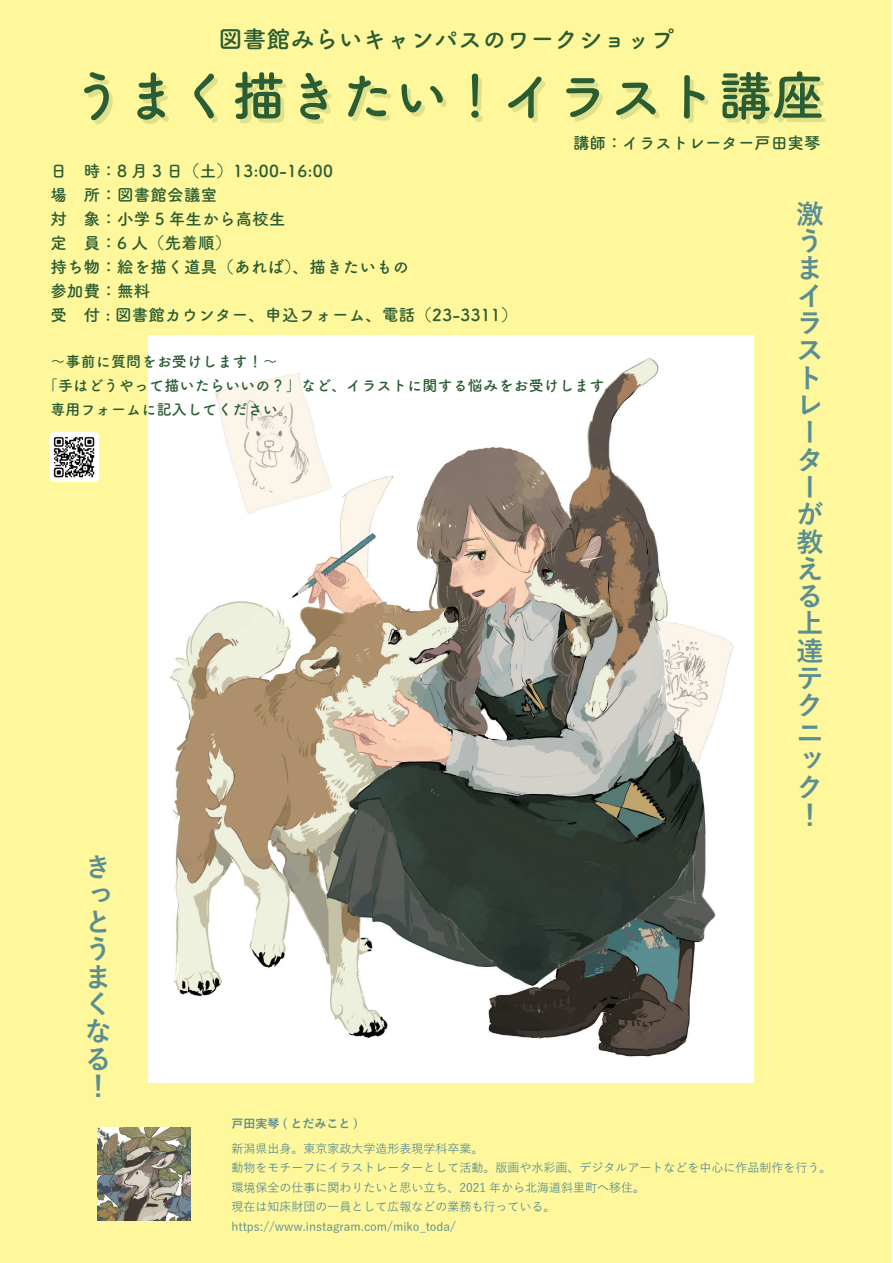
<style>
.page{position:relative;width:893px;height:1263px;background:#fff}
.page>*{position:absolute;margin:0;border:0;box-sizing:border-box;transform-origin:0 0}
.t1{font:700 54px "Tsuku A Rd Gothic";color:#2a5d34}
.t2{font:700 27px/27.3px "Yu Go";color:#5a8e92}
.t3{font:700 24px "Tsuku A Rd Gothic";color:#2a5d34}
.t4{font:700 16.5px/24px "Tsuku A Rd Gothic";letter-spacing:.01em;color:#2a5d34}
.t5{font:700 15px "Tsuku A Rd Gothic";letter-spacing:.01em;color:#2a5d34}
.t6{font:500 12px/19.5px "Yu Go";color:#5a8e92}
.t7{font:700 12px "Yu Go";color:#5a8e92}
</style>
<div class="page">
<div style="left:1px;top:0;width:891px;height:1263px;background:#fff79c"></div>
<img style="left:148px;top:335px;width:605px;height:748px">
<img style="left:97px;top:1128px;width:94px;height:93px">
<img style="left:50px;top:433px;width:48px;height:48px">
<h3 class="t3" style="left:218px;top:20px;width:457px">図書館みらいキャンパスのワークショップ</h3>
<h1 class="t1" style="left:70px;top:54px;width:757px">うまく描きたい！イラスト講座</h1>
<h3 class="t4" style="left:573px;top:130px;width:249px">講師：イラストレーター戸田実琴</h3>
<h3 class="t4" style="left:50px;top:157px;width:469px">日　時：8 月 3 日（土）13:00-16:00<br>場　所：図書館会議室<br>対　象：小学 5 年生から高校生<br>定　員：6 人（先着順）<br>持ち物：絵を描く道具（あれば）、描きたいもの<br>参加費：無料<br>受　付 : 図書館カウンター、申込フォーム、電話（23-3311）</h3>
<p class="t5" style="left:50px;top:350px;width:229px">～事前に質問をお受けします！～</p>
<p class="t5" style="left:43px;top:374px;width:578px">「手はどうやって描いたらいいの？」など、イラストに関する悩みをお受けします。</p>
<p class="t5" style="left:50px;top:398px;width:244px">専用フォームに記入してください。</p>
<h2 class="t2" style="left:797px;top:201px;width:28px">激うまイラストレーターが教える上達テクニック！</h2>
<h2 class="t2" style="left:85px;top:854px;width:27px">きっとうまくなる！</h2>
<p class="t7" style="left:232px;top:1117px;width:128px">戸田実琴 ( とだみこと )</p>
<p class="t6" style="left:232px;top:1137px;width:601px">新潟県出身。東京家政大学造形表現学科卒業。<br>動物をモチーフにイラストレーターとして活動。版画や水彩画、デジタルアートなどを中心に作品制作を行う。環境保全の仕事に関わりたいと思い立ち、2021 年から北海道斜里町へ移住。<br>現在は知床財団の一員として広報などの業務も行っている。<br>https://www.instagram.com/miko_toda/</p>
</div>
